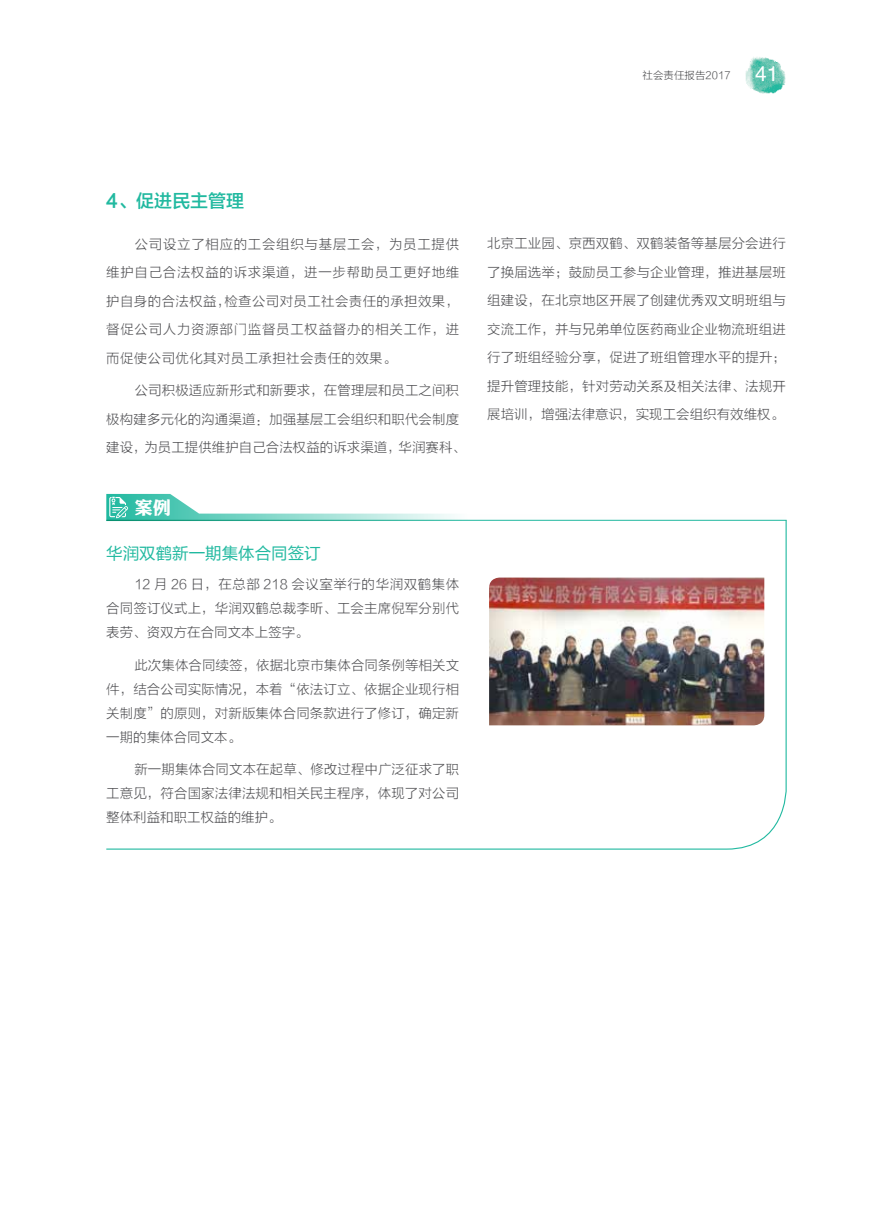
<style>
.page{position:relative;width:893px;height:1212px;background:#fff}
.page>*{position:absolute;margin:0;border:0;box-sizing:border-box;transform-origin:0 0}
.t1{font:18px "FZLTZHK GBK1 0";color:#21b9a0}
.t2{font:18px "DF Li Jin Hei W8";color:#fff}
.t3{font:16.5px "FZLTHK GBK1 0";color:#21b9a0}
.t4{font:13.5px/28.5px "FZLTXHK";letter-spacing:.005em;color:#58585b;text-align:justify}
.t5{font:10.5px "FZLTXHK";color:#555658}
.s1{font-family:"FZHTJW GB1 0";font-size:21px;color:#fff}
</style>
<div class="page">
<img style="left:746px;top:57px;width:40px;height:36px">
<svg style="left:106px;top:521px;width:681px;height:329px"></svg>
<svg style="left:106px;top:494px;width:681px;height:27px"></svg>
<p class="t5" style="left:643px;top:69px;width:137px">社会责任报告2017 <span class="s1">41</span></p>
<h1 class="t1" style="left:106px;top:191px;width:139px">4、促进民主管理</h1>
<p class="t4" style="left:106px;top:230px;width:354px;text-indent:28px">公司设立了相应的工会组织与基层工会，为员工提供维护自己合法权益的诉求渠道，进一步帮助员工更好地维护自身的合法权益，检查公司对员工社会责任的承担效果，督促公司人力资源部门监督员工权益督办的相关工作，进而促使公司优化其对员工承担社会责任的效果。</p>
<p class="t4" style="left:106px;top:377px;width:361px;text-align:left;text-indent:28px">公司积极适应新形式和新要求，在管理层和员工之间积极构建多元化的沟通渠道：加强基层工会组织和职代会制度建设，为员工提供维护自己合法权益的诉求渠道，华润赛科、</p>
<h1 class="t2" style="left:135px;top:498px;width:37px">案例</h1>
<p class="t3" style="left:106px;top:544px;width:216px">华润双鹤新一期集体合同签订</p>
<p class="t4" style="left:106px;top:573px;width:354px;line-height:24px;text-indent:28px">12 月 26 日，在总部 218 会议室举行的华润双鹤集体合同签订仪式上，华润双鹤总裁李昕、工会主席倪军分别代表劳、资双方在合同文本上签字。</p>
<p class="t4" style="left:106px;top:653px;width:354px;line-height:24px;text-indent:28px">此次集体合同续签，依据北京市集体合同条例等相关文件，结合公司实际情况，本着“依法订立、依据企业现行相关制度”的原则，对新版集体合同条款进行了修订，确定新一期的集体合同文本。</p>
<p class="t4" style="left:106px;top:758px;width:354px;line-height:24px;text-indent:28px">新一期集体合同文本在起草、修改过程中广泛征求了职工意见，符合国家法律法规和相关民主程序，体现了对公司整体利益和职工权益的维护。</p>
<p class="t4" style="left:487px;top:230px;width:300px">北京工业园、京西双鹤、双鹤装备等基层分会进行了换届选举；鼓励员工参与企业管理，推进基层班组建设，在北京地区开展了创建优秀双文明班组与交流工作，并与兄弟单位医药商业企业物流班组进行了班组经验分享，促进了班组管理水平的提升；提升管理技能，针对劳动关系及相关法律、法规开展培训，增强法律意识，实现工会组织有效维权。</p>
</div>
